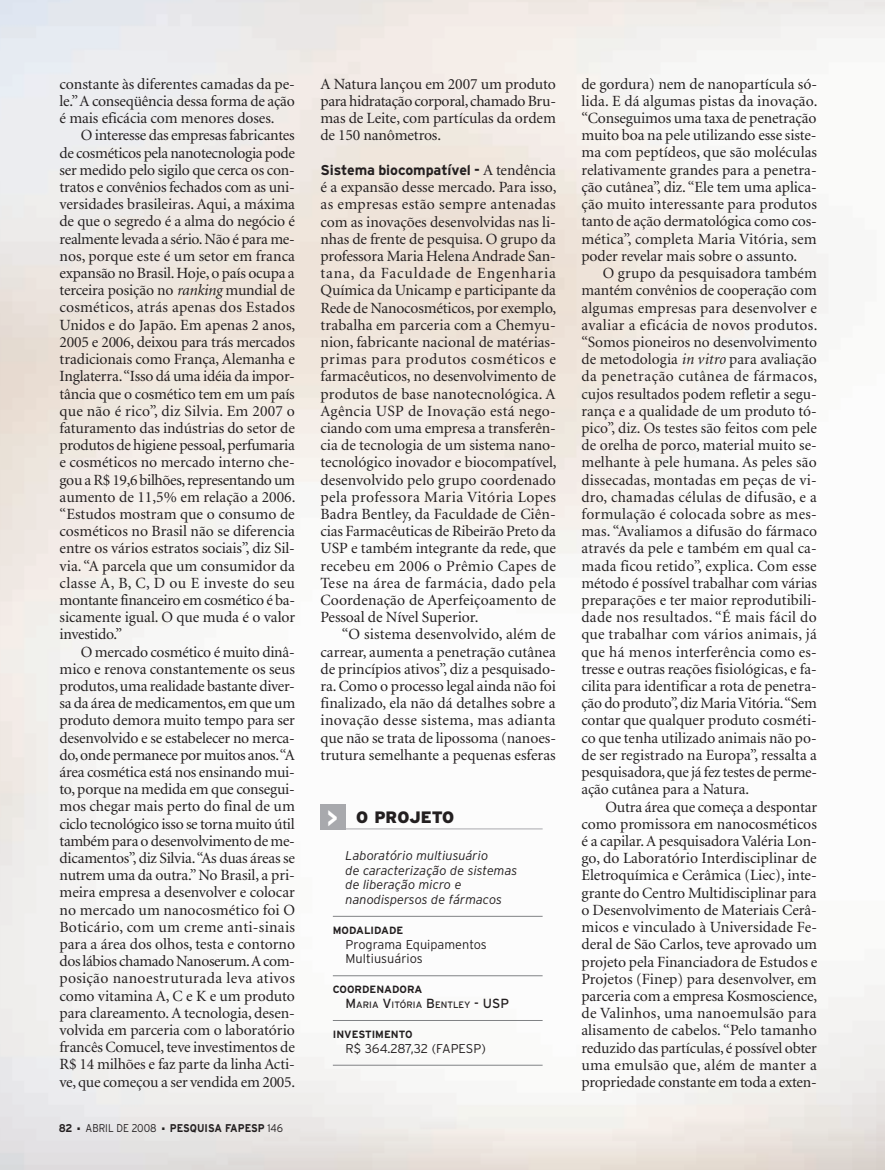
<style>
.page{position:relative;width:885px;height:1170px;background:#fff}
.page>*{position:absolute;margin:0;border:0;box-sizing:border-box;transform-origin:0 0}
.t1{font:900 16.5px "Interstate";color:#231f20}
.t2{font:15.6px/17.2px "Minion";letter-spacing:-.005em;color:#231f20;text-align:justify}
.t3{font:700 14.25px "Interstate";letter-spacing:-.005em;color:#231f20}
.t4{font:italic 300 12.75px/14.7px "Interstate";color:#231f20}
.t5{font:300 12.75px/14.7px "Interstate";color:#231f20}
.t6{font:700 11.25px "Interstate";color:#231f20;scale:.9 1}
.t7{font:300 11.25px "Interstate";color:#231f20;scale:.9 1}
.t8{font:700 10.5px "Interstate";color:#231f20}
.t9{font:9.3px "Interstate";color:#231f20}
.s1{font-style:italic}
.s2{font-weight:300}
.s3{font-family:"Minion";font-weight:400;font-size:15.6px}
.s4{font-weight:700;font-size:25.5px;color:#fff}
.s5{font-size:13.2px}
</style>
<div class="page">
<hr style="left:333px;top:915px;width:209px;height:1px;background:#808285">
<hr style="left:333px;top:975px;width:209px;height:1px;background:#808285">
<hr style="left:333px;top:1020px;width:209px;height:1px;background:#808285">
<hr style="left:333px;top:1064px;width:209px;height:1px;background:#808285">
<div style="left:320px;top:804px;width:25px;height:25px;background:#a8a9ad"></div>
<hr style="left:320px;top:828px;width:222px;height:1px;background:#a8a9ad">
<p class="t2" style="left:60px;top:76px;width:237px">constante às diferentes camadas da pe&shy;le.” A conseqüência dessa forma de ação é mais eficácia com menores doses.</p>
<p class="t2" style="left:60px;top:127px;width:237px;text-indent:21px">O interesse das empresas fabricantes de cosméticos pela nanotecnologia pode ser medido pelo sigilo que cerca os con&shy;tratos e convênios fechados com as uni&shy;versidades brasileiras. Aqui, a máxima de que o segredo é a alma do negócio é realmente levada a sério. Não é para me&shy;nos, porque este é um setor em franca expansão no Brasil. Hoje, o país ocupa a terceira posição no <span class="s1">ranking</span> mundial de cosméticos, atrás apenas dos Estados Unidos e do Japão. Em apenas 2 anos, 2005 e 2006, deixou para trás mercados tradicionais como França, Alemanha e Inglaterra. “Isso dá uma idéia da impor&shy;tância que o cosmético tem em um país que não é rico”, diz Silvia. Em 2007 o faturamento das indústrias do setor de produtos de higiene pessoal, perfumaria e cosméticos no mercado interno che&shy;gou a R$ 19,6 bilhões, representando um aumento de 11,5% em relação a 2006. “Estudos mostram que o consumo de cosméticos no Brasil não se diferencia entre os vários estratos sociais”, diz Sil&shy;via. “A parcela que um consumidor da classe A, B, C, D ou E investe do seu montante financeiro em cosmético é ba&shy;sicamente igual. O que muda é o valor investido.”</p>
<p class="t2" style="left:60px;top:643px;width:237px;text-indent:21px">O mercado cosmético é muito dinâ&shy;mico e renova constantemente os seus produtos, uma realidade bastante diver&shy;sa da área de medicamentos, em que um produto demora muito tempo para ser desenvolvido e se estabelecer no merca&shy;do, onde permanece por muitos anos. “A área cosmética está nos ensinando mui&shy;to, porque na medida em que consegui&shy;mos chegar mais perto do final de um ciclo tecnológico isso se torna muito útil também para o desenvolvimento de me&shy;dicamentos”, diz Silvia. “As duas áreas se nutrem uma da outra.” No Brasil, a pri&shy;meira empresa a desenvolver e colocar no mercado um nanocosmético foi O Boticário, com um creme anti-sinais para a área dos olhos, testa e contorno dos lábios chamado Nanoserum. A com&shy;posição nanoestruturada leva ativos como vitamina A, C e K e um produto para clareamento. A tecnologia, desen&shy;volvida em parceria com o laboratório francês Comucel, teve investimentos de R$ 14 milhões e faz parte da linha Acti&shy;ve, que começou a ser vendida em 2005.</p>
<p class="t6" style="left:59px;top:1123px;width:17px">82</p>
<p class="t7" style="left:78px;top:1123px;width:89px">■ ABRIL DE 2008</p>
<p class="t6" style="left:162px;top:1123px;width:136px">■ PESQUISA FAPESP <span class="s2">146</span></p>
<p class="t2" style="left:320px;top:75px;width:237px">A Natura lançou em 2007 um produto para hidratação corporal, chamado Bru&shy;mas de Leite, com partículas da ordem de 150 nanômetros.</p>
<p class="t3" style="left:320px;top:165px;width:237px">Sistema biocompatível - <span class="s3">A tendência</span></p>
<p class="t2" style="left:320px;top:179px;width:237px">é a expansão desse mercado. Para isso, as empresas estão sempre antenadas com as inovações desenvolvidas nas li&shy;nhas de frente de pesquisa. O grupo da professora Maria Helena Andrade San&shy;tana, da Faculdade de Engenharia Química da Unicamp e participante da Rede de Nanocosméticos, por exem plo, trabalha em parceria com a Chemyu&shy;nion, fabricante nacional de matérias&shy;primas para produtos cosméticos e farmacêuticos, no desenvolvimento de produtos de base nanotecnológica. A Agência USP de Inovação está nego&shy;ciando com uma empresa a transferên&shy;cia de tecnologia de um sistema nano&shy;tecnológico inovador e biocompatível, desenvolvido pelo grupo coordenado pela professora Maria Vitória Lopes Badra Bentley, da Faculdade de Ciên&shy;cias Farmacêuticas de Ribeirão Preto da USP e também integrante da rede, que recebeu em 2006 o Prêmio Capes de Tese na área de farmácia, dado pela Coo rdenação de Aperfeiçoamento de Pessoal de Nível Superior.</p>
<p class="t2" style="left:320px;top:626px;width:237px;text-indent:21px">“O sistema desenvolvido, além de carrear, aumenta a penetração cutânea de princípios ativos”, diz a pesquisado&shy;ra. Como o processo legal ainda não foi finalizado, ela não dá detalhes sobre a inovação desse sistema, mas adianta que não se trata de lipossoma (nanoes&shy;trutura semelhante a pequenas esferas</p>
<p class="t1" style="left:327px;top:811px;width:129px"><span class="s4">&gt;</span> O PROJETO</p>
<p class="t4" style="left:345px;top:849px;width:173px">Laboratório multiusuário<br>de caracterização de sistemas de liberação micro e nanodispersos de fármacos</p>
<p class="t8" style="left:333px;top:926px;width:72px">MODALIDADE</p>
<p class="t5" style="left:345px;top:937px;width:143px">Programa Equipamentos<br>Multiusuários</p>
<p class="t8" style="left:333px;top:985px;width:91px">CO OR DE NA DORA</p>
<p class="t9" style="left:345px;top:1001px;width:165px"><span class="s5">M</span>ARIA <span class="s5">V</span>ITÓRIA <span class="s5">B</span>ENTLEY <span class="s5">- USP</span></p>
<p class="t8" style="left:333px;top:1030px;width:81px">INVESTIMENTO</p>
<p class="t5" style="left:345px;top:1042px;width:142px">R$ 364.287,32 (FAPESP)</p>
<p class="t2" style="left:581px;top:76px;width:237px">de gordura) nem de nanopartícula só&shy;lida. E dá algumas pistas da inovação. “Conseguimos uma taxa de penetração muito boa na pele utilizando esse siste&shy;ma com peptídeos, que são moléculas relativamente grandes para a penetra&shy;ção cutânea”, diz. “Ele tem uma aplica&shy;ção muito interessante para produtos tanto de ação dermatológica como cos&shy;mética”, completa Maria Vitória, sem poder revelar mais sobre o assunto.</p>
<p class="t2" style="left:581px;top:265px;width:237px;text-indent:21px">O grupo da pesquisadora também mantém convênios de cooperação com algumas empresas para desenvolver e avaliar a eficácia de novos produtos. “Somos pioneiros no desenvolvimento de metodologia <span class="s1">in vitro</span> para avaliação da penetração cutânea de fármacos, cujos resultados podem refletir a segu&shy;rança e a qualidade de um produto tó&shy;pico”, diz. Os testes são feitos com pele de orelha de porco, material muito se&shy;melhante à pele humana. As peles são dissecadas, montadas em peças de vi&shy;dro, chamadas células de difusão, e a formulação é colocada sobre as mes&shy;mas. “Avaliamos a difusão do fármaco através da pele e também em qual ca&shy;mada ficou retido”, explica. Com esse método é possível trabalhar com várias preparações e ter maior reprodutibili&shy;dade nos re sultados. “É mais fácil do que trabalhar com vários animais, já que há menos interferência como es&shy;tresse e outras rea ções fisiológicas, e fa&shy;cilita para identificar a rota de penetra&shy;ção do produto”, diz Maria Vitória. “Sem contar que qual quer produto cosméti&shy;co que tenha utilizado animais não po&shy;de ser registrado na Europa”, ressalta a pesquisadora, que já fez testes de perme&shy;ação cu tânea para a Natura.</p>
<p class="t2" style="left:581px;top:798px;width:237px;text-indent:24px">Outra área que começa a despontar como promissora em nanocosméticos é a capilar. A pesquisadora Valéria Lon&shy;go, do Laboratório Interdisciplinar de Eletroquímica e Cerâmica (Liec), inte&shy;grante do Centro Multidisciplinar para o Desenvolvimento de Materiais Cerâ&shy;micos e vinculado à Universidade Fe&shy;deral de São Carlos, teve aprovado um projeto pela Financiadora de Estudos e Projetos (Finep) para desenvolver, em parceria com a empresa Kosmoscience, de Valinhos, uma nanoemulsão para alisamento de cabelos. “Pelo tamanho reduzido das partículas, é possível obter uma emulsão que, além de manter a propriedade constante em toda a exten-</p>
</div>
